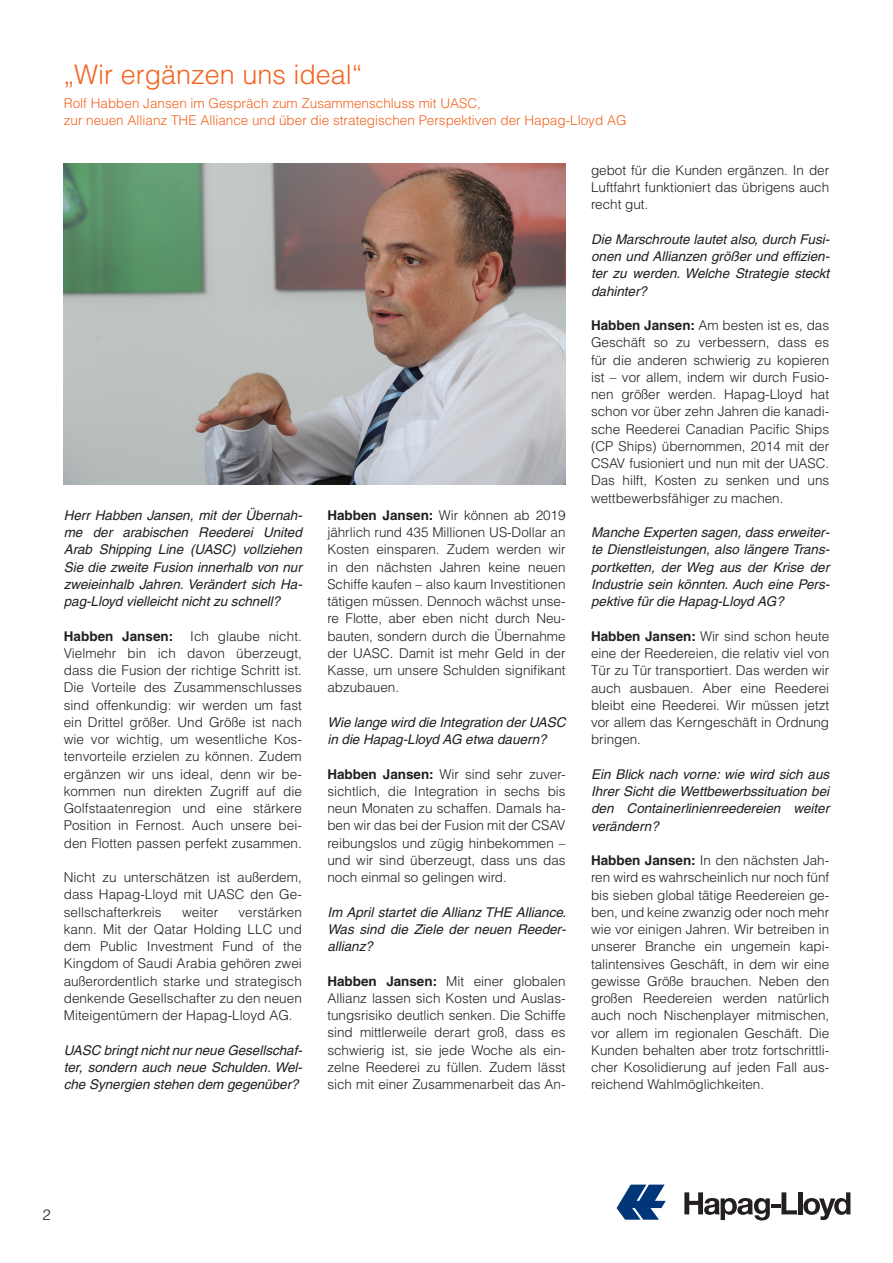
<style>
.page{position:relative;width:893px;height:1263px;background:#fff}
.page>*{position:absolute;margin:0;border:0;box-sizing:border-box;transform-origin:0 0}
.t1{font:300 27px "Helvetica LT";color:#f36421}
.t2{font:300 15px "Helvetica LT";color:#231f20}
.t3{font:300 13.5px/17.2px "Helvetica LT";letter-spacing:-.005em;color:#231f20;text-align:justify}
.t4{font:italic 13.5px/17.2px "Helvetica LT";letter-spacing:-.005em;color:#231f20;text-align:justify}
.t5{font:300 13.5px/17.2px "Helvetica LT";color:#f36421}
.s1{font-weight:700}
</style>
<div class="page">
<svg style="left:684px;top:1192px;width:113px;height:28px"></svg>
<hr style="left:798px;top:1192px;width:4px;height:22px;background:#231f20">
<svg style="left:803px;top:1192px;width:47px;height:28px"></svg>
<svg style="left:617px;top:1184px;width:49px;height:36px"></svg>
<img style="left:64px;top:164px;width:502px;height:321px">
<h1 class="t1" style="left:64px;top:58px;width:300px">„Wir ergänzen uns ideal“</h1>
<p class="t5" style="left:64px;top:95px;width:564px">Rolf Habben Jansen im Gespräch zum Zusammenschluss mit UASC,<br>zur neuen Allianz THE Alliance und über die strategischen Perspektiven der Hapag-Lloyd AG</p>
<p class="t4" style="left:64px;top:506px;width:240px">Herr Habben Jansen, mit der Übernah&shy;me der arabischen Reederei United Arab Shipping Line (UASC) vollziehen Sie die zweite Fusion innerhalb von nur zweieinhalb Jahren. Verändert sich Ha&shy;pag-Lloyd vielleicht nicht zu schnell?</p>
<p class="t3" style="left:64px;top:627px;width:240px"><span class="s1">Habben Jansen:</span> Ich glaube nicht.<br>Vielmehr bin ich davon überzeugt, dass die Fusion der richtige Schritt ist.<br>Die Vorteile des Zusammenschlusses sind offenkundig: wir werden um fast ein Drittel größer. Und Größe ist nach wie vor wichtig, um wesentliche Kos&shy;tenvorteile erzielen zu können. Zudem ergänzen wir uns ideal, denn wir be&shy;kommen nun direkten Zugriff auf die Golfstaatenregion und eine stärkere Position in Fernost. Auch unsere bei&shy;den Flotten passen perfekt zusammen.</p>
<p class="t3" style="left:64px;top:869px;width:240px">Nicht zu unterschätzen ist außerdem, dass Hapag-Lloyd mit UASC den Ge&shy;sellschafterkreis</p>
<p class="t3" style="left:64px;top:903px;width:240px;text-indent:175px">verstärken kann. Mit der Qatar Holding LLC und dem Public Investment Fund of the Kingdom of Saudi Arabia gehören zwei außerordentlich starke und strategisch denkende Gesellschafter zu den neuen Miteigentümern der Hapag-Lloyd AG.</p>
<p class="t4" style="left:64px;top:1041px;width:240px">UASC bringt nicht nur neue Gesellschaf&shy;ter, sondern auch neue Schulden. Wel&shy;che Synergien stehen dem gegenüber?</p>
<p class="t3" style="left:182px;top:903px;width:38px">weiter</p>
<p class="t3" style="left:327px;top:506px;width:240px"><span class="s1">Habben Jansen:</span> Wir können ab 2019 jährlich rund 435 Millionen US-Dollar an Kosten einsparen. Zudem werden wir in den nächsten Jahren keine neuen Schiffe kaufen – also kaum Investitionen tätigen müssen. Dennoch wächst unse&shy;re Flotte, aber eben nicht durch Neu&shy;bauten, sondern durch die Übernahme der UASC. Damit ist mehr Geld in der Kasse, um unsere Schulden signifikant abzubauen.</p>
<p class="t4" style="left:327px;top:713px;width:240px">Wie lange wird die Integration der UASC in die Hapag-Lloyd AG etwa dauern?</p>
<p class="t3" style="left:327px;top:765px;width:240px"><span class="s1">Habben Jansen:</span> Wir sind sehr zuver&shy;sichtlich, die Integration in sechs bis neun Monaten zu schaffen. Damals ha&shy;ben wir das bei der Fusion mit der CSAV reibungslos und zügig hinbekommen – und wir sind überzeugt, dass uns das noch einmal so gelingen wird.</p>
<p class="t4" style="left:327px;top:903px;width:240px">Im April startet die Allianz THE Alliance.<br>Was sind die Ziele der neuen Reeder&shy;allianz?</p>
<p class="t3" style="left:327px;top:972px;width:240px"><span class="s1">Habben Jansen:</span> Mit einer globalen Allianz lassen sich Kosten und Auslas&shy;tungsrisiko deutlich senken. Die Schiffe sind mittlerweile derart groß, dass es schwierig ist, sie jede Woche als ein&shy;zelne Reederei zu füllen. Zudem lässt sich mit einer Zusammenarbeit das An-</p>
<p class="t3" style="left:591px;top:161px;width:240px">gebot für die Kunden ergänzen. In der Luftfahrt funktioniert das übrigens auch recht gut.</p>
<p class="t4" style="left:591px;top:230px;width:240px">Die Marschroute lautet also, durch Fusi&shy;onen und Allianzen größer und effizien&shy;ter zu werden. Welche Strategie steckt dahinter?</p>
<p class="t3" style="left:591px;top:317px;width:240px"><span class="s1">Habben Jansen:</span> Am besten ist es, das Geschäft so zu verbessern, dass es für die anderen schwierig zu kopieren ist – vor allem, indem wir durch Fusio&shy;nen größer werden. Hapag-Lloyd hat schon vor über zehn Jahren die kanadi&shy;sche Reederei Canadian Pacific Ships (CP Ships) übernommen, 2014 mit der CSAV fusioniert und nun mit der UASC.<br>Das hilft, Kosten zu senken und uns wettbewerbsfähiger zu machen.</p>
<p class="t4" style="left:591px;top:524px;width:240px">Manche Experten sagen, dass erweiter&shy;te Dienstleistungen, also längere Trans&shy;portketten, der Weg aus der Krise der Industrie sein könnten. Auch eine Pers&shy;pektive für die Hapag-Lloyd AG?</p>
<p class="t3" style="left:591px;top:627px;width:240px"><span class="s1">Habben Jansen:</span> Wir sind schon heute eine der Reedereien, die relativ viel von Tür zu Tür transportiert. Das werden wir auch ausbauen. Aber eine Reederei bleibt eine Reederei. Wir müssen jetzt vor allem das Kerngeschäft in Ordnung bringen.</p>
<p class="t4" style="left:591px;top:765px;width:240px">Ein Blick nach vorne: wie wird sich aus Ihrer Sicht die Wettbewerbssituation bei den Containerlinienreedereien weiter verändern?</p>
<p class="t3" style="left:591px;top:851px;width:240px"><span class="s1">Habben Jansen:</span> In den nächsten Jah&shy;ren wird es wahrscheinlich nur noch fünf bis sieben global tätige Reedereien ge&shy;ben, und keine zwanzig oder noch mehr wie vor einigen Jahren. Wir betreiben in unserer Branche ein ungemein kapi&shy;talintensives Geschäft, in dem wir eine gewisse Größe brauchen. Neben den großen Reedereien werden natürlich auch noch Nischenplayer mitmischen, vor allem im regionalen Geschäft. Die Kunden behalten aber trotz fortschrittli&shy;cher Kosolidierung auf jeden Fall aus&shy;reichend Wahlmöglichkeiten.</p>
<p class="t2" style="left:43px;top:1206px;width:10px">2</p>
</div>
